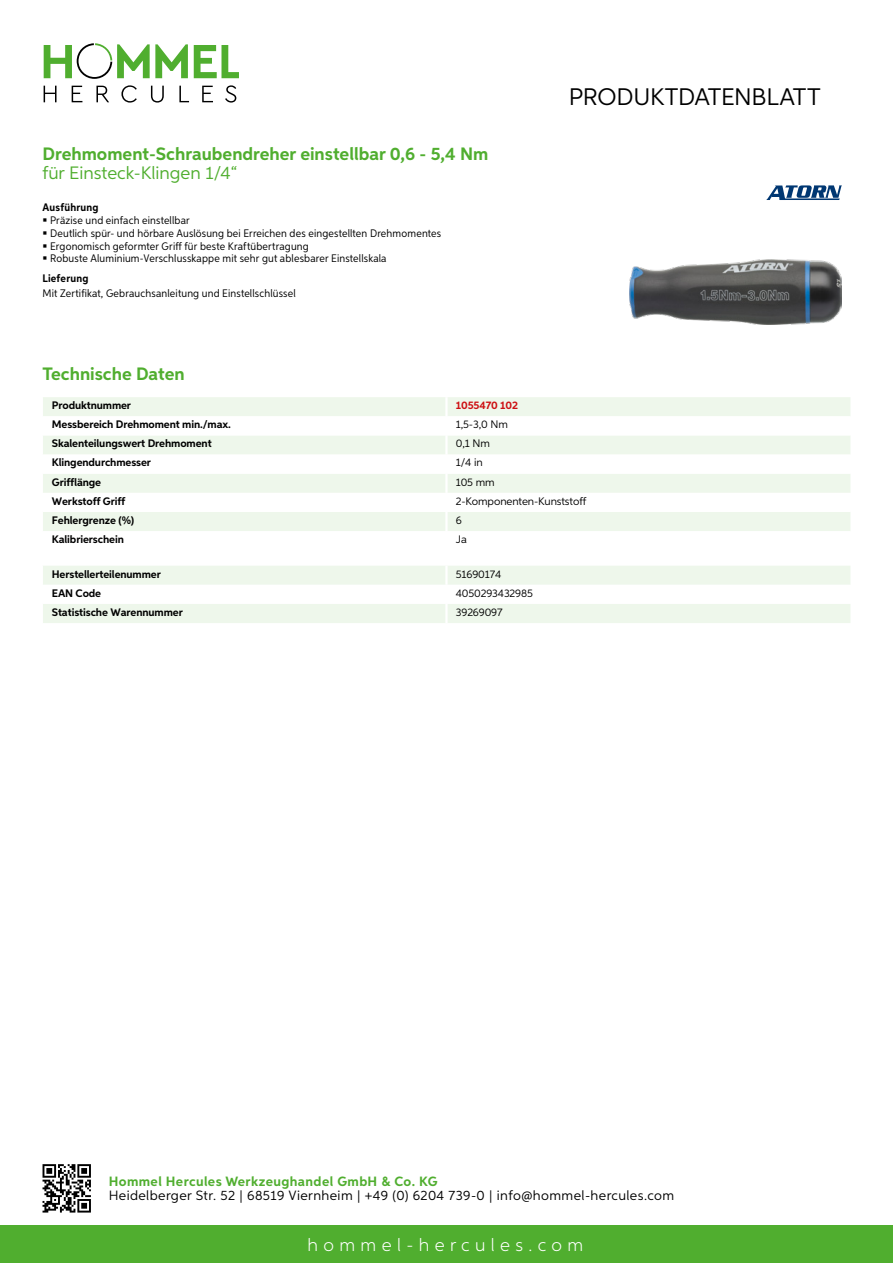
<style>
.page{position:relative;width:893px;height:1263px;background:#fff}
.page>*{position:absolute;margin:0;border:0;box-sizing:border-box;transform-origin:0 0}
.t1{font:24px "Aspira";letter-spacing:-.01em;color:#000}
.t2{font:700 18px "Aspira";color:#50ae2f}
.t3{font:18px "Aspira";color:#50ae2f}
.t4{font:300 18px "Aspira";letter-spacing:.3em;color:#fff}
.t5{font:13.5px "Aspira";letter-spacing:.03em;color:#000}
.t6{font:700 13.5px "Aspira";letter-spacing:.03em;color:#50ae2f}
.t7{font:10.95px/12.8px "Aspira Nar";letter-spacing:.015em;color:#000}
.t8{font:700 10.95px "Aspira";letter-spacing:-.01em;color:#000}
.t9{font:10.95px "Aspira";letter-spacing:-.01em;color:#000}
.t10{font:700 10.95px "Aspira Nar";letter-spacing:.02em;color:#000}
.t11{font:700 10.95px "Aspira";letter-spacing:-.01em;color:#cd1013}
</style>
<div class="page">
<div style="left:0;top:1226px;width:893px;height:37px;background:#50ae2f"></div>
<svg style="left:43px;top:1164px;width:48px;height:48px"></svg>
<svg style="left:194px;top:45px;width:45px;height:33px"></svg>
<svg style="left:44px;top:43px;width:144px;height:36px"></svg>
<svg style="left:44px;top:86px;width:13px;height:16px"></svg>
<svg style="left:72px;top:86px;width:10px;height:16px"></svg>
<svg style="left:96px;top:86px;width:13px;height:16px"></svg>
<svg style="left:121px;top:85px;width:16px;height:18px"></svg>
<svg style="left:151px;top:86px;width:13px;height:17px"></svg>
<svg style="left:179px;top:86px;width:10px;height:16px"></svg>
<svg style="left:202px;top:86px;width:11px;height:16px"></svg>
<svg style="left:225px;top:85px;width:11px;height:18px"></svg>
<div style="left:43px;top:397px;width:807px;height:19px;background:#eef7eb"></div>
<svg style="left:43px;top:436px;width:807px;height:95px;fill:#eef7eb"></svg>
<hr style="left:445px;top:397px;width:3px;height:19px;background:#fff">
<hr style="left:445px;top:435px;width:3px;height:20px;background:#fff">
<hr style="left:445px;top:455px;width:3px;height:19px;background:#fff">
<hr style="left:445px;top:474px;width:3px;height:19px;background:#fff">
<hr style="left:445px;top:493px;width:3px;height:19px;background:#fff">
<hr style="left:445px;top:512px;width:3px;height:19px;background:#fff">
<svg style="left:43px;top:566px;width:807px;height:57px"></svg>
<hr style="left:445px;top:604px;width:3px;height:19px;background:#fff">
<img style="left:629px;top:259px;width:213px;height:66px">
<svg style="left:766px;top:185px;width:76px;height:15px"></svg>
<h2 class="t2" style="left:43px;top:142px;width:447px">Drehmoment-Schraubendreher einstellbar 0,6 - 5,4 Nm</h2>
<h2 class="t3" style="left:43px;top:162px;width:196px">für Einsteck-Klingen 1/4“</h2>
<p class="t10" style="left:43px;top:201px;width:58px">Ausführung</p>
<p class="t7" style="left:50px;top:214px;width:393px">Präzise und einfach einstellbar<br>Deutlich spür- und hörbare Auslösung bei Erreichen des eingestellten Drehmomentes Ergonomisch geformter Griff für beste Kraftübertragung<br>Robuste Aluminium-Verschlusskappe mit sehr gut ablesbarer Einstellskala</p>
<p class="t10" style="left:43px;top:271px;width:47px">Lieferung</p>
<p class="t7" style="left:43px;top:286px;width:255px">Mit Zertifikat, Gebrauchsanleitung und Einstellschlüssel</p>
<h1 class="t1" style="left:569px;top:82px;width:253px">Produktdatenblatt</h1>
<h2 class="t2" style="left:43px;top:363px;width:144px">Technische Daten</h2>
<p class="t8" style="left:52px;top:399px;width:81px">Produktnummer</p>
<p class="t11" style="left:456px;top:399px;width:64px">1055470 102</p>
<p class="t8" style="left:52px;top:418px;width:181px">Messbereich Drehmoment min./max.</p>
<p class="t9" style="left:456px;top:418px;width:54px">1,5-3,0 N m</p>
<p class="t8" style="left:52px;top:437px;width:161px">Skalenteilungswert Drehmoment</p>
<p class="t9" style="left:456px;top:437px;width:36px">0,1 N m</p>
<p class="t8" style="left:52px;top:456px;width:101px">Klingendurchmesser</p>
<p class="t9" style="left:456px;top:456px;width:28px">1/4 in</p>
<p class="t8" style="left:52px;top:475px;width:51px">Grifflänge</p>
<p class="t9" style="left:456px;top:475px;width:40px">105 mm</p>
<p class="t8" style="left:52px;top:494px;width:75px">Werkstoff Griff</p>
<p class="t9" style="left:456px;top:494px;width:132px">2-Komponenten-Kunststoff</p>
<p class="t8" style="left:52px;top:513px;width:84px">Fehlergrenze (%)</p>
<p class="t9" style="left:456px;top:513px;width:7px">6</p>
<p class="t8" style="left:52px;top:532px;width:74px">Kalibrierschein</p>
<p class="t9" style="left:456px;top:533px;width:13px">Ja</p>
<p class="t8" style="left:52px;top:567px;width:111px">Herstellerteilenummer</p>
<p class="t9" style="left:456px;top:567px;width:47px">51690174</p>
<p class="t8" style="left:52px;top:586px;width:51px">EAN Code</p>
<p class="t9" style="left:456px;top:586px;width:79px">4050293432985</p>
<p class="t8" style="left:52px;top:605px;width:132px">Statistische Warennummer</p>
<p class="t9" style="left:456px;top:605px;width:48px">39269097</p>
<p class="t6" style="left:109px;top:1172px;width:330px">Hommel Hercules Werkzeughandel GmbH &amp; Co. KG</p>
<p class="t5" style="left:109px;top:1187px;width:567px">Heidelberger Str. 52 | 68519 Viernheim | +49 (0) 6204 739-0 | info@hommel-hercules.com</p>
<h2 class="t4" style="left:307px;top:1234px;width:277px">hommel-hercules.com</h2>
</div>
